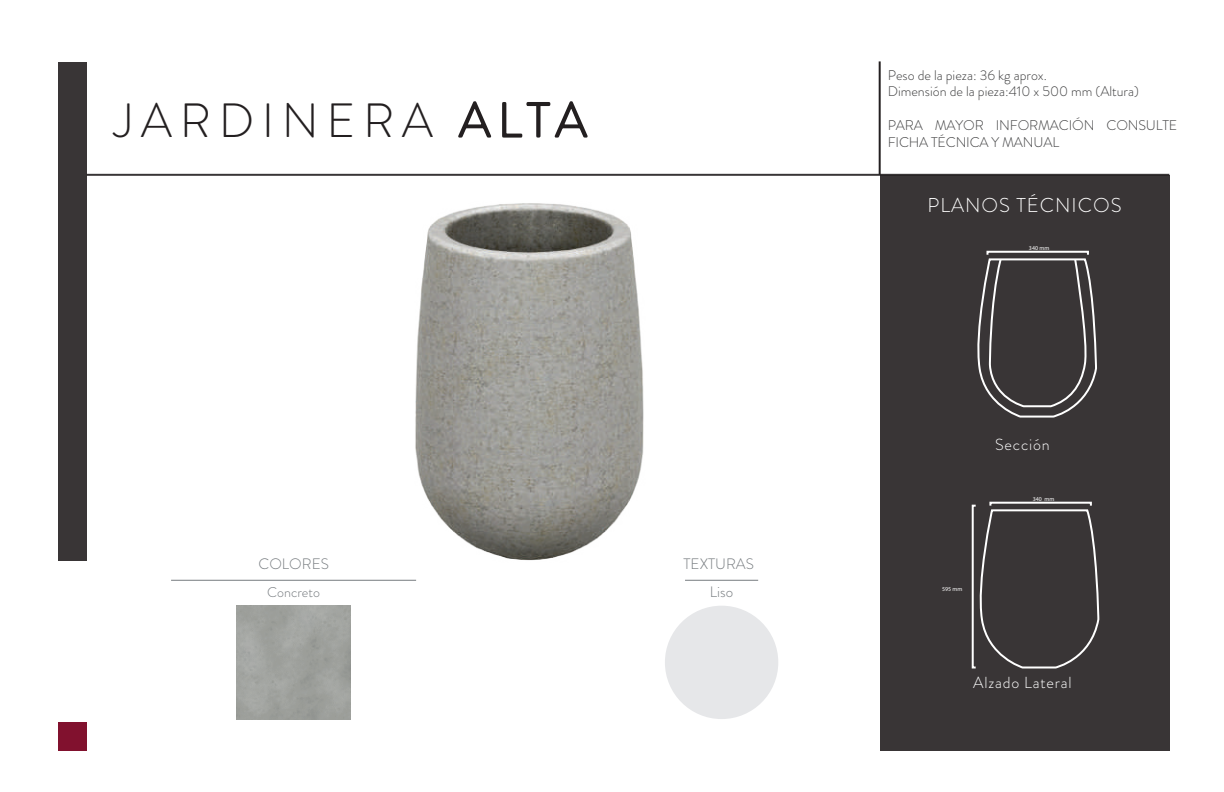
<style>
.page{position:relative;width:1224px;height:792px;background:#fff}
.page>*{position:absolute;margin:0;border:0;box-sizing:border-box;transform-origin:0 0}
.t1{font:300 48px "Brandon Grotesque";letter-spacing:.16em;color:#231f20}
.t2{font:300 20px "Brandon Grotesque";letter-spacing:.05em;color:#fff}
.t3{font:300 16px "Brandon Grotesque";letter-spacing:.05em;color:#fff}
.t4{font:300 15px/28.2px "Brandon Grotesque";color:#767b7f;text-align:center}
.t5{font:300 14px/16.8px "Brandon Grotesque";letter-spacing:-.005em;color:#3e3e3f}
.t6{font:300 14px "Brandon Grotesque";color:#767b7f}
.t7{font:6px "Myriad Pro";color:#fff}
</style>
<div class="page">
<div style="left:880px;top:175px;width:289px;height:576px;background:#393536"></div>
<svg style="left:979px;top:509px;width:121px;height:160px"></svg>
<div style="left:989px;top:502px;width:103px;height:5px;border:2px solid #fff"></div>
<div style="left:972px;top:505px;width:5px;height:164px;border:2px solid #fff"></div>
<svg style="left:977px;top:258px;width:120px;height:160px"></svg>
<div style="left:986px;top:251px;width:103px;height:5px;border:2px solid #fff"></div>
<div style="left:58px;top:722px;width:29px;height:29px;background:#81112e"></div>
<div style="left:665px;top:606px;width:113px;height:113px;background:#e6e7e9;border-radius:50%"></div>
<div style="left:58px;top:62px;width:29px;height:498px;background:#393536"></div>
<svg style="left:463px;top:101px;width:23px;height:23px"></svg>
<svg style="left:502px;top:101px;width:81px;height:23px"></svg>
<hr style="left:87px;top:174px;width:1082px;height:2px;background:#231f20">
<hr style="left:879px;top:61px;width:2px;height:114px;background:#231f20">
<img style="left:100px;top:124px;width:858px;height:483px">
<h1 class="t1" style="left:114px;top:87px;width:474px">JARDINERA ALTA</h1>
<p class="t4" style="left:259px;top:550px;width:72px">COLORES</p>
<p class="t6" style="left:267px;top:583px;width:54px">Concreto</p>
<p class="t4" style="left:684px;top:550px;width:72px">TEXTURAS<br>Liso</p>
<p class="t5" style="left:888px;top:66px;width:253px">Peso de la pieza: 36 kg aprox.<br>Dimensión de la pieza:410 x 500 mm (Altura)</p>
<p class="t5" style="left:888px;top:117px;width:291px">PARA MAYOR INFORMACIÓN CONSULTE<br>FICHA TÉCNICA Y MANUAL</p>
<h2 class="t2" style="left:927px;top:191px;width:196px">PLANOS TÉCNICOS</h2>
<p class="t7" style="left:1029px;top:244px;width:22px">340 mm</p>
<p class="t3" style="left:995px;top:433px;width:56px">Sección</p>
<p class="t7" style="left:1033px;top:495px;width:23px">340 mm</p>
<p class="t7" style="left:942px;top:585px;width:22px">595 mm</p>
<p class="t3" style="left:973px;top:671px;width:100px">Alzado Lateral</p>
</div>
